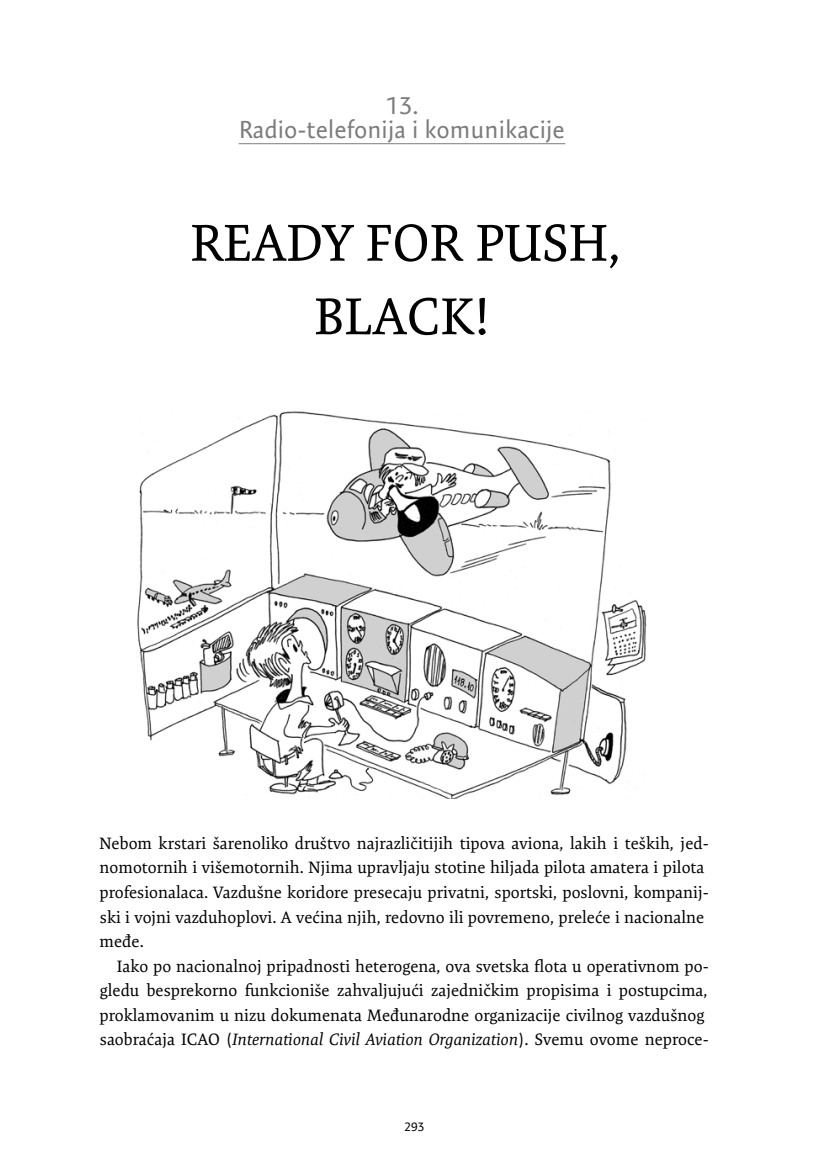
<style>
.page{position:relative;width:819px;height:1166px;background:#fff}
.page>*{position:absolute;margin:0;border:0;box-sizing:border-box;transform-origin:0 0}
.t1{font:52.5px/73.5px "Expo Serif Pro";color:#000;text-align:center}
.t2{font:24.5px/24.5px "Expo Sans Pro";color:#7c7c7c;text-align:center}
.t3{font:16.62px/24.5px "Expo Serif Pro";color:#000}
.t4{font:12.25px "Expo Sans Pro";color:#000}
.s1{font-style:italic}
</style>
<div class="page">
<hr style="left:239px;top:143px;width:326px;height:1px;background:#7c7c7c">
<img style="left:137px;top:411px;width:510px;height:387px">
<h2 class="t2" style="left:239px;top:93px;width:328px">13.<br>Radio-telefonija i komunikacije</h2>
<h1 class="t1" style="left:190px;top:206px;width:432px">READY FOR PUSH,<br>BLACK!</h1>
<p class="t3" style="left:100px;top:831px;width:611px">Nebom krstari šarenoliko društvo najrazličitijih tipova aviona, lakih i teških, jed&shy;nomotornih i višemotornih. Njima upravljaju stotine hiljada pilota amatera i pilota profesionalaca. Vazdušne koridore presecaju privatni, sportski, poslovni, kompanij&shy;ski i vojni vazduhoplovi. A većina njih, redovno ili povremeno, preleće i nacionalne međe.</p>
<p class="t3" style="left:100px;top:953px;width:611px;text-indent:17px">Iako po nacionalnoj pripadnosti heterogena, ova svetska flota u operativnom po&shy;gledu besprekorno funkcioniše zahvaljujući zajedničkim propisima i postupcima, proklamovanim u nizu dokumenata Međunarodne organizacije civilnog vazdušnog saobraćaja ICAO (<span class="s1">International Civil Aviation Organization</span>). Svemu ovome neproce-</p>
<p class="t4" style="left:404px;top:1119px;width:21px">293</p>
</div>
